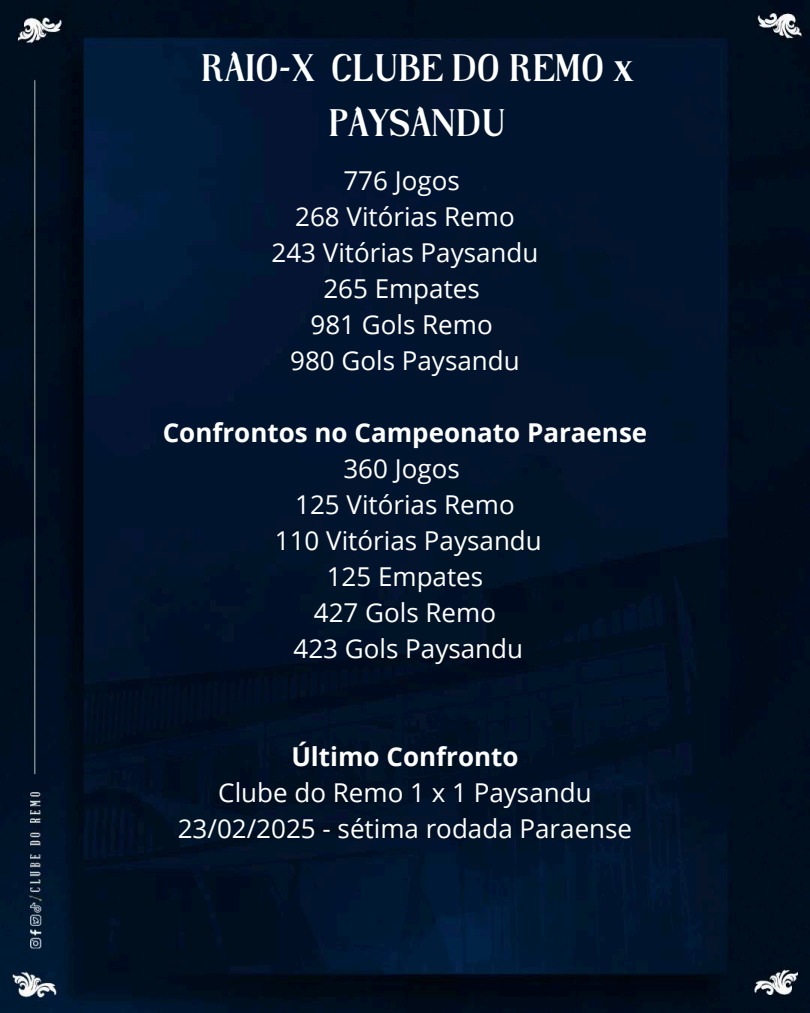
<style>
.page{position:relative;width:810px;height:1013px;background:#fff}
.page>*{position:absolute;margin:0;border:0;box-sizing:border-box;transform-origin:0 0}
.t1{font:700 39.4px/54.8px "Tropikal";color:#fff;text-align:center}
.t2{font:26px/36px "Open Sans";color:#fff;text-align:center}
.t3{font:700 26px "Open Sans";color:#fff}
</style>
<div class="page">
<img style="left:0;top:0;width:810px;height:1012px">
<h1 class="t1" style="left:200px;top:43px;width:436px">RAIO-X CLUBE DO REMO x<br>PAYSANDU</h1>
<p class="t2" style="left:272px;top:162px;width:268px">776 Jogos<br>268 Vitórias Remo<br>243 Vitórias Paysandu<br>265 Empates<br>981 Gols Remo<br>980 Gols Paysandu</p>
<p class="t3" style="left:163px;top:414px;width:486px">Confrontos no Campeonato Paraense</p>
<p class="t2" style="left:275px;top:450px;width:268px">360 Jogos<br>125 Vitórias Remo<br>110 Vitórias Paysandu<br>125 Empates<br>427 Gols Remo<br>423 Gols Paysandu</p>
<p class="t3" style="left:291px;top:738px;width:229px">Último Confronto</p>
<p class="t2" style="left:178px;top:774px;width:456px">Clube do Remo 1 x 1 Paysandu<br>23/02/2025 - sétima rodada Paraense</p>
</div>
